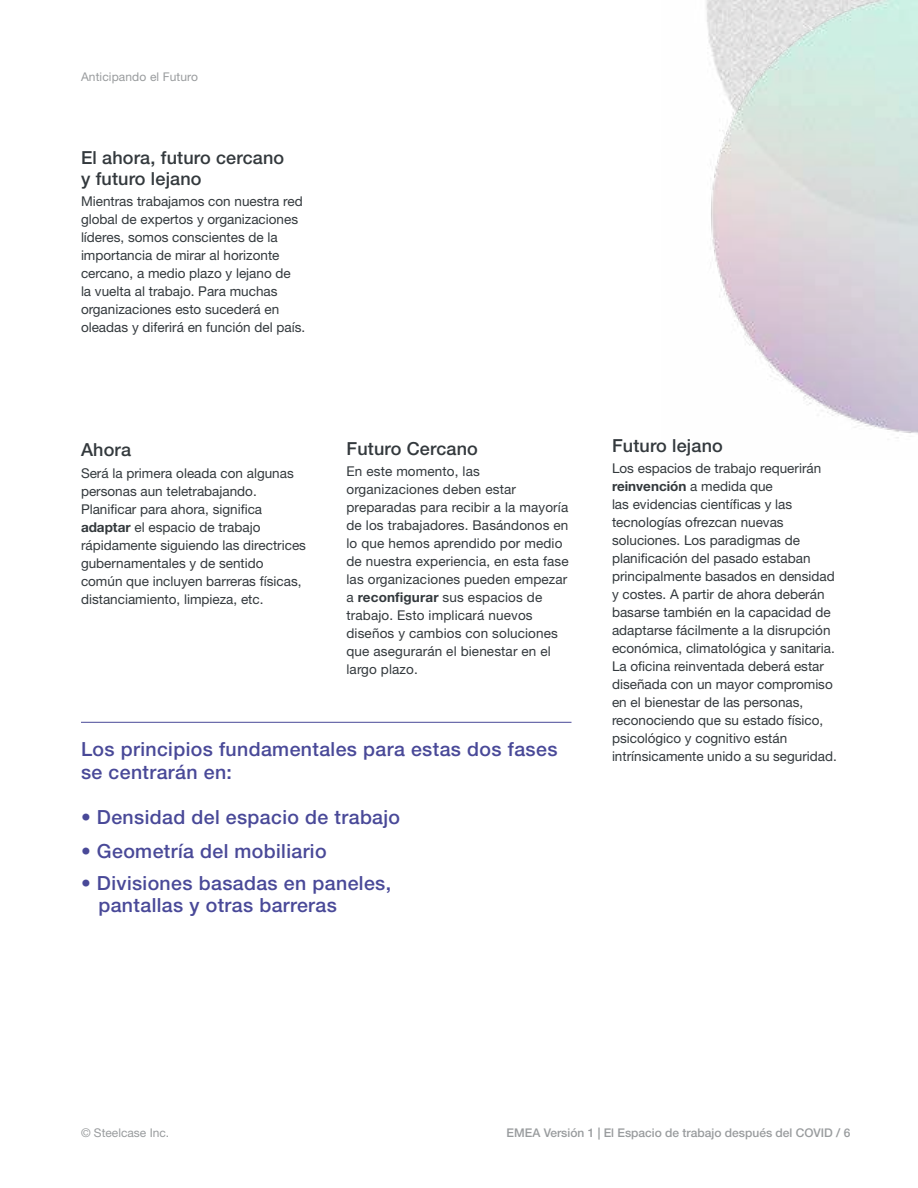
<style>
.page{position:relative;width:918px;height:1188px;background:#fff}
.page>*{position:absolute;margin:0;border:0;box-sizing:border-box;transform-origin:0 0}
.t1{font:500 19.5px/22.5px "Helvetica Neue LT Pro";letter-spacing:.02em;color:#494998}
.t2{font:500 18px/21px "Helvetica Neue LT Pro";letter-spacing:.01em;color:#33393d}
.t3{font:13.5px/18px "Helvetica Neue LT Pro";color:#33393d}
.t4{font:500 12px "Helvetica Neue LT Pro";color:#999c9e}
.t5{font:12px "Helvetica Neue LT Pro";letter-spacing:.01em;color:#999c9e}
.s1{font-weight:700}
</style>
<div class="page">
<img style="left:706px;top:0;width:212px;height:438px">
<hr style="left:81px;top:722px;width:491px;height:1px;background:#494998">
<p class="t5" style="left:81px;top:69px;width:119px">Anticipando el Futuro</p>
<h2 class="t2" style="left:81px;top:147px;width:205px">El ahora, futuro cercano y futuro lejano</h2>
<p class="t3" style="left:81px;top:192px;width:226px">Mientras trabajamos con nuestra red global de expertos y organizaciones líderes, somos conscientes de la importancia de mirar al horizonte cercano, a medio plazo y lejano de<br>la vuelta al trabajo. Para muchas organizaciones esto sucederá en oleadas y diferirá en función del país.</p>
<h2 class="t2" style="left:81px;top:439px;width:52px">Ahora</h2>
<p class="t3" style="left:81px;top:463px;width:227px">Será la primera oleada con algunas personas aun teletrabajando.<br>Planificar para ahora, significa <span class="s1">adaptar</span> el espacio de trabajo rápidamente siguiendo las directrices gubernamentales y de sentido común que incluyen barreras físicas, distanciamiento, limpieza, etc.</p>
<h2 class="t2" style="left:346px;top:438px;width:133px">Futuro Cercano</h2>
<p class="t3" style="left:346px;top:462px;width:224px">En este momento, las organizaciones deben estar preparadas para recibir a la mayoría de los trabajadores. Basándonos en lo que hemos aprendido por medio de nuestra experiencia, en esta fase las organizaciones pueden empezar a <span class="s1">reconfigurar</span> sus espacios de trabajo. Esto implicará nuevos diseños y cambios con soluciones que asegurarán el bienestar en el largo plazo.</p>
<h1 class="t1" style="left:81px;top:738px;width:478px">Los principios fundamentales para estas dos fases se centrarán en:</h1>
<h1 class="t1" style="left:81px;top:806px;width:321px">• Densidad del espacio de trabajo</h1>
<h1 class="t1" style="left:81px;top:840px;width:247px">• Geometría del mobiliario</h1>
<h1 class="t1" style="left:98px;top:872px;width:294px;text-indent:-17px">• Divisiones basadas en paneles, pantallas y otras barreras</h1>
<h2 class="t2" style="left:612px;top:434px;width:112px">Futuro lejano</h2>
<p class="t3" style="left:612px;top:459px;width:227px">Los espacios de trabajo requerirán <span class="s1">reinvención</span> a medida que<br>las evidencias científicas y las tecnologías ofrezcan nuevas soluciones. Los paradigmas de planificación del pasado estaban principalmente basados en densidad y costes. A partir de ahora deberán basarse también en la capacidad de adaptarse fácilmente a la disrupción económica, climatológica y sanitaria.<br>La oficina reinventada deberá estar diseñada con un mayor compromiso en el bienestar de las personas, reconociendo que su estado físico, psicológico y cognitivo están intrínsicamente unido a su seguridad.</p>
<p class="t5" style="left:81px;top:1125px;width:90px">© Steelcase Inc.</p>
<p class="t4" style="left:507px;top:1126px;width:345px">EMEA Versión 1 | El Espacio de trabajo después del COVID / 6</p>
</div>
